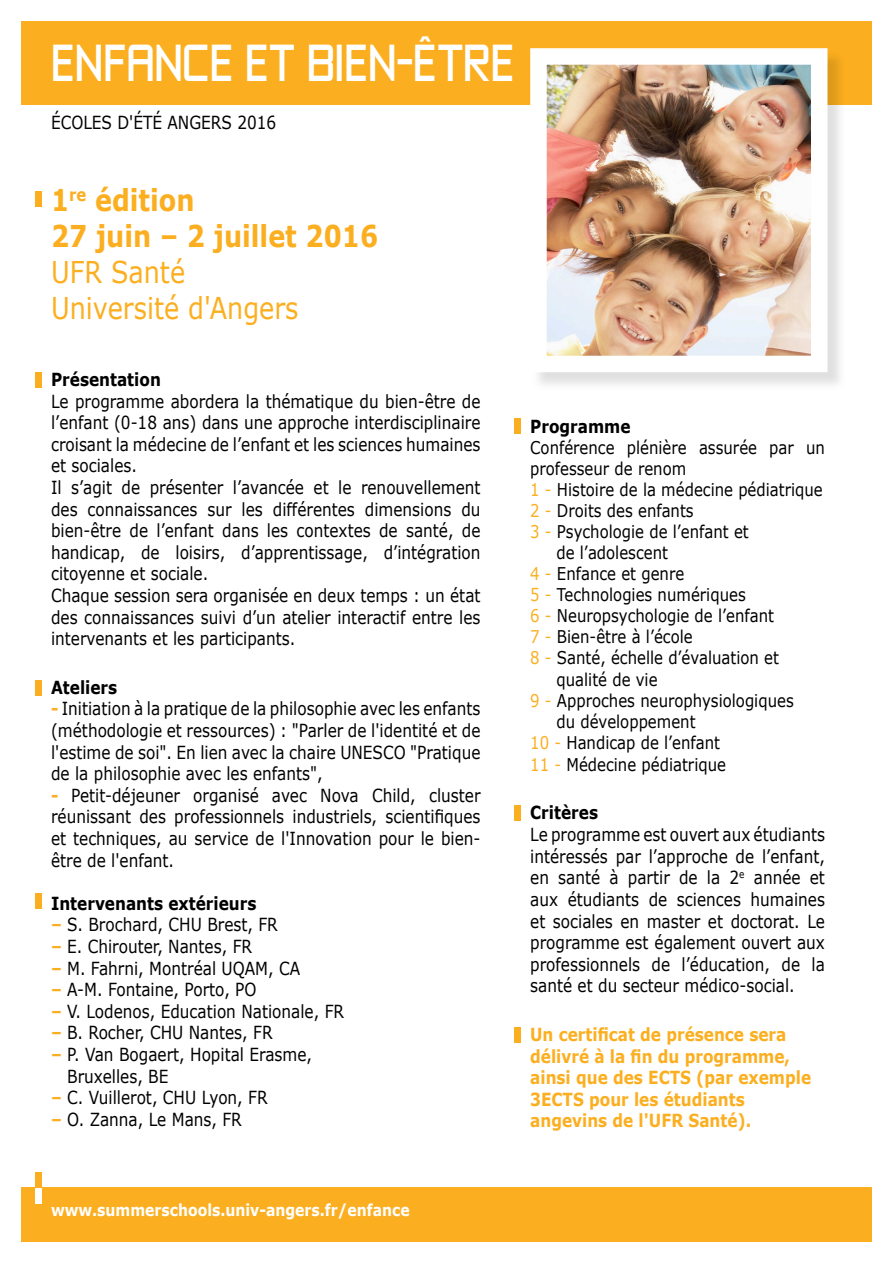
<style>
.page{position:relative;width:893px;height:1263px;background:#fff}
.page>*{position:absolute;margin:0;border:0;box-sizing:border-box;transform-origin:0 0}
.t1{font:48.45px "Zeroes Three Univ Angers";color:#fff;scale:.85 1}
.t2{font:700 30px/36px "Verdana";color:#fbaf20;scale:.85 1}
.t3{font:30px/36px "Verdana";color:#fbaf20;scale:.85 1}
.t4{font:18px/21.6px "Verdana";color:#000;text-align:justify;scale:.85 1}
.t5{font:700 18px/21.6px "Verdana";color:#fbaf20;scale:.85 1}
.t6{font:700 18px "Verdana";color:#000;scale:.85 1}
.t7{font:17.55px "Verdana";color:#000;scale:.85 1}
.t8{font:700 16.5px "Verdana";color:#fff;scale:.85 1}
.s1{font-weight:700;color:#fbaf20}
.s2{color:#fbaf20}
</style>
<div class="page">
<div style="left:21px;top:21px;width:851px;height:84px;background:#fbaf20"></div>
<img style="left:538px;top:50px;width:302px;height:335px">
<img style="left:547px;top:65px;width:263px;height:290px">
<div style="left:530px;top:48px;width:297px;height:324px;border:16px solid #fff"></div>
<div style="left:35px;top:191px;width:7px;height:16px;background:#fbaf20"></div>
<div style="left:21px;top:1188px;width:851px;height:54px;background:#fbaf20"></div>
<div style="left:36px;top:372px;width:6px;height:16px;background:#fbaf20"></div>
<div style="left:514px;top:418px;width:7px;height:16px;background:#fbaf20"></div>
<div style="left:514px;top:805px;width:7px;height:16px;background:#fbaf20"></div>
<div style="left:514px;top:1027px;width:7px;height:16px;background:#fbaf20"></div>
<div style="left:36px;top:680px;width:6px;height:16px;background:#fbaf20"></div>
<div style="left:35px;top:893px;width:6px;height:16px;background:#fbaf20"></div>
<div style="left:35px;top:1172px;width:6px;height:16px;background:#fbaf20"></div>
<div style="left:35px;top:1188px;width:6px;height:15px;background:#fff"></div>
<h1 class="t1" style="left:51px;top:35px;width:547px">ENFANCE ET BIEN-ÊTRE</h1>
<p class="t4" style="left:51px;top:111px;width:267px">ÉCOLES D'ÉTÉ ANGERS 2016</p>
<h2 class="t2" style="left:51px;top:182px;width:386px">1<sup>re</sup> édition<br>27 juin – 2 juillet 2016</h2>
<h2 class="t3" style="left:51px;top:254px;width:293px">UFR Santé<br>Université d'Angers</h2>
<p class="t6" style="left:51px;top:367px;width:131px">Présentation</p>
<p class="t4" style="left:51px;top:390px;width:507px;text-align:left">Le programme abordera la thématique du bien-être de l’enfant (0-18 ans) dans une approche interdisciplinaire croisant la médecine de l’enfant et les sciences humaines et sociales.<br>Il s’agit de présenter l’avancée et le renouvellement des connaissances sur les différentes dimensions du bien-être de l’enfant dans les contextes de santé, de handicap, de loisirs, d’apprentissage, d’intégration citoyenne et sociale.<br>Chaque session sera organisée en deux temps : un état des connaissances suivi d’un atelier interactif entre les intervenants et les participants.</p>
<p class="t6" style="left:51px;top:674px;width:80px">Ateliers</p>
<p class="t4" style="left:51px;top:698px;width:507px"><span class="s1">-</span> Initiation à la pratique de la philosophie avec les enfants (méthodologie et ressources) : "Parler de l'identité et de l'estime de soi". En lien avec la chaire UNESCO "Pratique de la philosophie avec les enfants",</p>
<p class="t4" style="left:51px;top:784px;width:507px"><span class="s1">-</span> Petit-déjeuner organisé avec Nova Child, cluster réunissant des professionnels industriels, scientifiques et techniques, au service de l'Innovation pour le bien&shy;être de l'enfant.</p>
<p class="t6" style="left:51px;top:890px;width:243px">Intervenants extérieurs</p>
<p class="t4" style="left:51px;top:914px;width:268px"><span class="s1">–</span> S. Brochard, CHU Brest, FR</p>
<p class="t4" style="left:51px;top:935px;width:238px"><span class="s1">–</span> E. Chirouter, Nantes, FR</p>
<p class="t4" style="left:51px;top:957px;width:295px"><span class="s1">–</span> M. Fahrni, Montréal UQAM, CA</p>
<p class="t4" style="left:51px;top:979px;width:243px"><span class="s1">–</span> A-M. Fontaine, Porto, PO</p>
<p class="t4" style="left:51px;top:1000px;width:346px"><span class="s1">–</span> V. Lodenos, Education Nationale, FR</p>
<p class="t4" style="left:51px;top:1022px;width:262px"><span class="s1">–</span> B. Rocher, CHU Nantes, FR</p>
<p class="t4" style="left:67px;top:1043px;width:290px;text-indent:-16px"><span class="s1">–</span> P. Van Bogaert, Hopital Erasme,<br>Bruxelles, BE</p>
<p class="t4" style="left:51px;top:1087px;width:256px"><span class="s1">–</span> C. Vuillerot, CHU Lyon, FR</p>
<p class="t4" style="left:51px;top:1108px;width:226px"><span class="s1">–</span> O. Zanna, Le Mans, FR</p>
<p class="t6" style="left:530px;top:413px;width:120px">Programme</p>
<p class="t7" style="left:530px;top:435px;width:348px">Conférence plénière assurée par un</p>
<p class="t7" style="left:530px;top:456px;width:185px">professeur de renom</p>
<p class="t7" style="left:530px;top:477px;width:346px"><span class="s2">1 -</span> Histoire de la médecine pédiatrique</p>
<p class="t7" style="left:530px;top:499px;width:194px"><span class="s2">2 -</span> Droits des enfants</p>
<p class="t7" style="left:530px;top:520px;width:259px"><span class="s2">3 -</span> Psychologie de l’enfant et</p>
<p class="t7" style="left:556px;top:541px;width:133px">de l’adolescent</p>
<p class="t7" style="left:530px;top:562px;width:183px"><span class="s2">4 -</span> Enfance et genre</p>
<p class="t7" style="left:530px;top:583px;width:255px"><span class="s2">5 -</span> Technologies numériques</p>
<p class="t7" style="left:530px;top:604px;width:288px"><span class="s2">6 -</span> Neuropsychologie de l’enfant</p>
<p class="t7" style="left:530px;top:625px;width:193px"><span class="s2">7 -</span> Bien-être à l’école</p>
<p class="t7" style="left:530px;top:646px;width:294px"><span class="s2">8 -</span> Santé, échelle d’évaluation et</p>
<p class="t7" style="left:556px;top:667px;width:120px">qualité de vie</p>
<p class="t7" style="left:530px;top:688px;width:312px"><span class="s2">9 -</span> Approches neurophysiologiques</p>
<p class="t7" style="left:556px;top:709px;width:165px">du développement</p>
<p class="t7" style="left:530px;top:731px;width:225px"><span class="s2">10 -</span> Handicap de l’enfant</p>
<p class="t7" style="left:530px;top:752px;width:232px"><span class="s2">11 -</span> Médecine pédiatrique</p>
<p class="t6" style="left:530px;top:800px;width:81px">Critères</p>
<p class="t4" style="left:530px;top:823px;width:348px">Le programme est ouvert aux étudiants intéressés par l’approche de l’enfant, en santé à partir de la 2<sup>e</sup> année et aux étudiants de sciences humaines et sociales en master et doctorat. Le programme est également ouvert aux professionnels de l’éducation, de la santé et du secteur médico-social.</p>
<p class="t5" style="left:530px;top:1023px;width:332px">Un certificat de présence sera délivré à la fin du programme, ainsi que des ECTS (par exemple<br>3ECTS pour les étudiants angevins de l'UFR Santé).</p>
<p class="t8" style="left:51px;top:1198px;width:423px">www.summerschools.univ-angers.fr/enfance</p>
</div>
